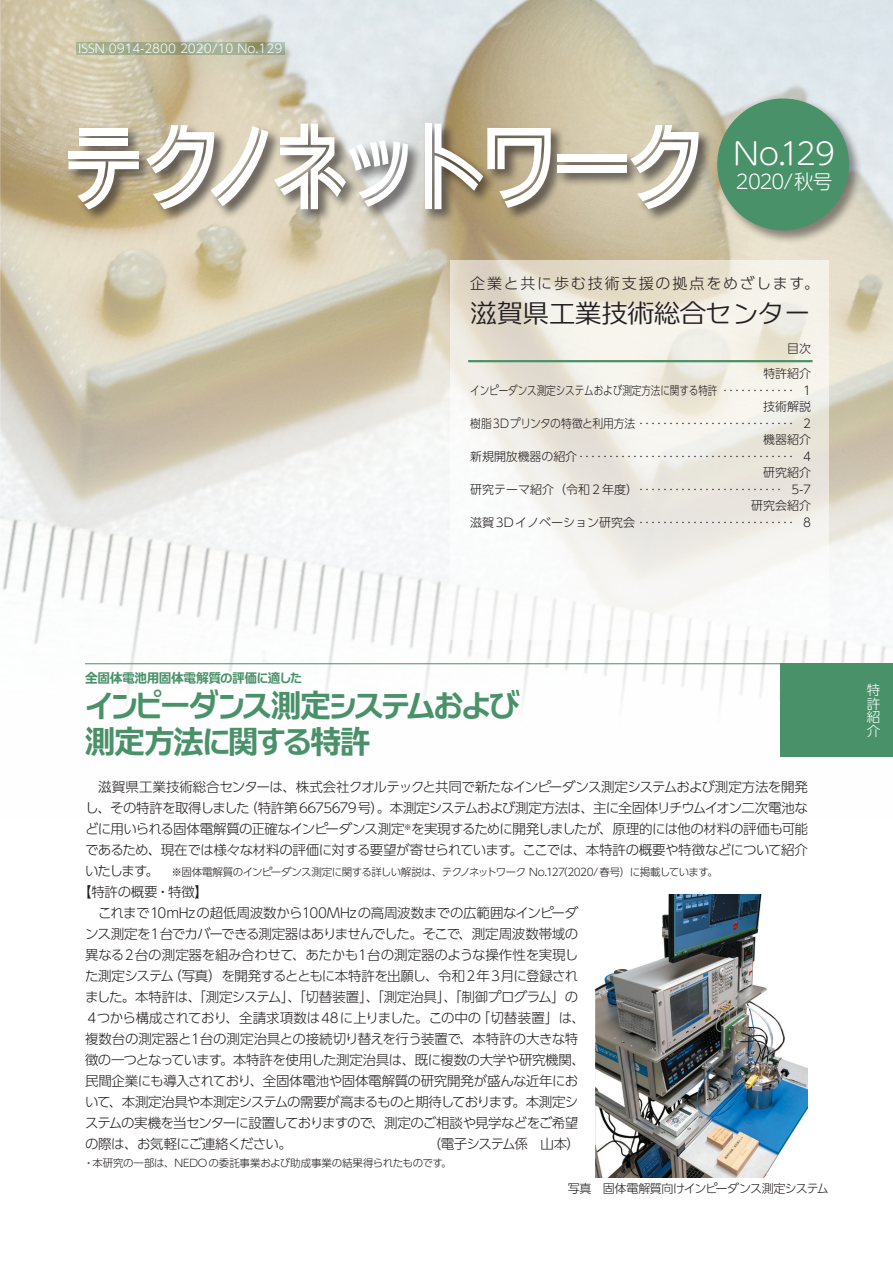
<style>
.page{position:relative;width:893px;height:1263px;background:#fff}
.page>*{position:absolute;margin:0;border:0;box-sizing:border-box;transform-origin:0 0}
.t1{font:33px/36px "C4 Universal Line LG E";letter-spacing:-.115em;color:#499269;scale:.94 1}
.t2{font:300 30px "UD Shin M Go Pr 6 N";color:#fff}
.t3{font:27px "C4 Universal Line BDY L";letter-spacing:-.03em;color:#231f20}
.t4{font:300 19.5px "UD Shin M Go Pr 6 N";letter-spacing:-.055em;color:#fff}
.t5{font:300 15px "UD Shin Go Pr 6 N";letter-spacing:.12em;color:#231f20}
.t6{font:300 13.5px/21px "UD Shin Go Pr 6 N";letter-spacing:-.035em;color:#231f20;text-align:justify}
.t7{font:13.5px "C4 Universal Line LG E";letter-spacing:-.03em;color:#499269;scale:.94 1}
.t8{font:300 13.5px "UD Shin Go Pr 6 N";letter-spacing:-.085em;color:#231f20}
.t9{font:300 13.5px/13.5px "UD Shin Go Pr 6 N";color:#fff;text-align:justify}
.t10{font:300 12px/16.5px "UD Shin Go Pr 6 N";letter-spacing:-.01em;color:#231f20;text-align:right;scale:.8 1}
.t11{font:300 12px "UD Shin Go Pr 6 N";color:#fff}
.t12{font:300 12px "UD Shin Go Pr 6 N";letter-spacing:-.035em;color:#231f20}
.t13{font:300 12px/25px "UD Shin Go Pr 6 N";letter-spacing:-.01em;color:#231f20;text-align:right}
.t14{font:300 10.5px "UD Shin Go Pr 6 N";letter-spacing:-.04em;color:#231f20}
.t15{font:300 10.5px "UD Shin Go Pr 6 N";letter-spacing:-.02em;color:#231f20}
.s1{font-size:13.5px}
</style>
<div class="page">
<img style="left:0;top:0;width:893px;height:757px">
<div style="left:715px;top:96px;width:148px;height:148px;background:#231f20;opacity:.5"></div>
<div style="left:717px;top:99px;width:132px;height:131px;background:#499269;border-radius:50%"></div>
<hr style="left:85px;top:663px;width:696px;height:1px;background:#499269">
<div style="left:781px;top:663px;width:112px;height:94px;background:#499269"></div>
<svg style="left:77px;top:43px;width:208px;height:12px;background:#a0aa8c"></svg>
<svg style="left:451px;top:260px;width:378px;height:379px"></svg>
<div style="left:66px;top:121px;width:648px;height:103px;background:#231f20;opacity:.75"></div>
<div style="left:80px;top:138px;width:48px;height:8px;background:#fff"></div>
<div style="left:80px;top:128px;width:48px;height:7px;background:#fff"></div>
<svg style="left:68px;top:161px;width:71px;height:48px"></svg>
<div style="left:68px;top:151px;width:71px;height:8px;background:#fff"></div>
<svg style="left:146px;top:125px;width:122px;height:84px"></svg>
<svg style="left:274px;top:124px;width:135px;height:85px"></svg>
<div style="left:425px;top:124px;width:7px;height:85px;background:#fff"></div>
<svg style="left:434px;top:124px;width:117px;height:85px"></svg>
<div style="left:557px;top:165px;width:69px;height:7px;background:#fff"></div>
<div style="left:557px;top:154px;width:69px;height:8px;background:#fff"></div>
<svg style="left:630px;top:125px;width:69px;height:84px"></svg>
<hr style="left:468px;top:360px;width:344px;height:2px;background:#499269">
<img style="left:595px;top:894px;width:213px;height:284px">
<p class="t11" style="left:78px;top:39px;width:206px">ISSN 0914-2800 2020/10 No.129</p>
<h2 class="t2" style="left:733px;top:129px;width:103px">No.129</h2>
<h3 class="t4" style="left:736px;top:166px;width:98px">2020/秋号</h3>
<p class="t5" style="left:470px;top:271px;width:350px">企業と共に歩む技術支援の拠点をめざします。</p>
<h3 class="t3" style="left:470px;top:300px;width:342px">滋賀県工業技術総合センター</h3>
<p class="t13" style="left:763px;top:336px;width:49px">目次<br>特許紹介</p>
<p class="t10" style="left:470px;top:381px;width:428px">インピーダンス測定システムおよび測定方法に関する特許‥‥‥‥‥‥‥ 1技術解説<br>樹脂3Dプリンタの特徴と利用方法‥‥‥‥‥‥‥‥‥‥‥‥‥‥ 2機器紹介<br>新規開放機器の紹介‥‥‥‥‥‥‥‥‥‥‥‥‥‥‥‥‥‥‥ 4研究紹介<br>研究テーマ紹介（令和２年度）‥ ‥‥‥‥‥‥‥‥‥‥‥‥ 5-7研究会紹介<br>滋賀3Dイノベーション研究会‥‥‥‥‥‥‥‥‥‥‥‥‥‥ 8</p>
<p class="t7" style="left:85px;top:671px;width:233px">全固体電池用固体電解質の評価に適した</p>
<h1 class="t1" style="left:84px;top:688px;width:465px">インピーダンス測定システムおよび測定方法に関する特許</h1>
<p class="t6" style="left:85px;top:775px;width:724px">　滋賀県工業技術総合センターは、株式会社クオルテックと共同で新たなインピーダンス測定システムおよび測定方法を開発し、その特許を取得しました（特許第 6675679 号）。本測定システムおよび測定方法は、主に全固体リチウムイオン二次電池などに用いられる固体電解質の正確なインピーダンス測定<sup>※</sup>を実現するために開発しましたが、原理的には他の材料の評価も可能であるため、現在では様々な材料の評価に対する要望が寄せられています。ここでは、本特許の概要や特徴などについて紹介</p>
<p class="t14" style="left:85px;top:863px;width:634px"><span class="s1">いたします。　</span>※固体電解質のインピーダンス測定に関する詳しい解説は、テクノネットワーク No.127（2020/春号）に掲載しています。</p>
<p class="t6" style="left:85px;top:880px;width:501px;text-align:left;text-indent:-7px">【特許の概要・特徴】<br>　これまで10mHzの超低周波数から100MHzの高周波数までの広範囲なインピーダンス測定を1台でカバーできる測定器はありませんでした。そこで、測定周波数帯域の異なる2台の測定器を組み合わせて、あたかも1台の測定器のような操作性を実現した測定システム（写真）を開発するとともに本特許を出願し、令和2年3月に登録されました。本特許は、「測定システム」、「切替装置」、「測定治具」、「制御プログラム」の４つから構成されており、全請求項数は48に上りました。この中の「切替装置」は、複数台の測定器と１台の測定治具との接続切り替えを行う装置で、本特許の大きな特徴の一つとなっています。本特許を使用した測定治具は、既に複数の大学や研究機関、民間企業にも導入されており、全固体電池や固体電解質の研究開発が盛んな近年において、本測定治具や本測定システムの需要が高まるものと期待しております。本測定システムの実機を当センターに設置しておりますので、測定のご相談や見学などをご希望の際は、お気軽にご連絡ください。</p>
<p class="t8" style="left:428px;top:1132px;width:154px">（電子システム係　山本）</p>
<p class="t15" style="left:83px;top:1154px;width:370px">・本研究の一部は、NEDOの委託事業および助成事業の結果得られたものです。</p>
<p class="t12" style="left:568px;top:1178px;width:263px">写真　固体電解質向けインピーダンス測定システム</p>
<p class="t9" style="left:867px;top:683px;width:15px">特許紹介</p>
</div>
